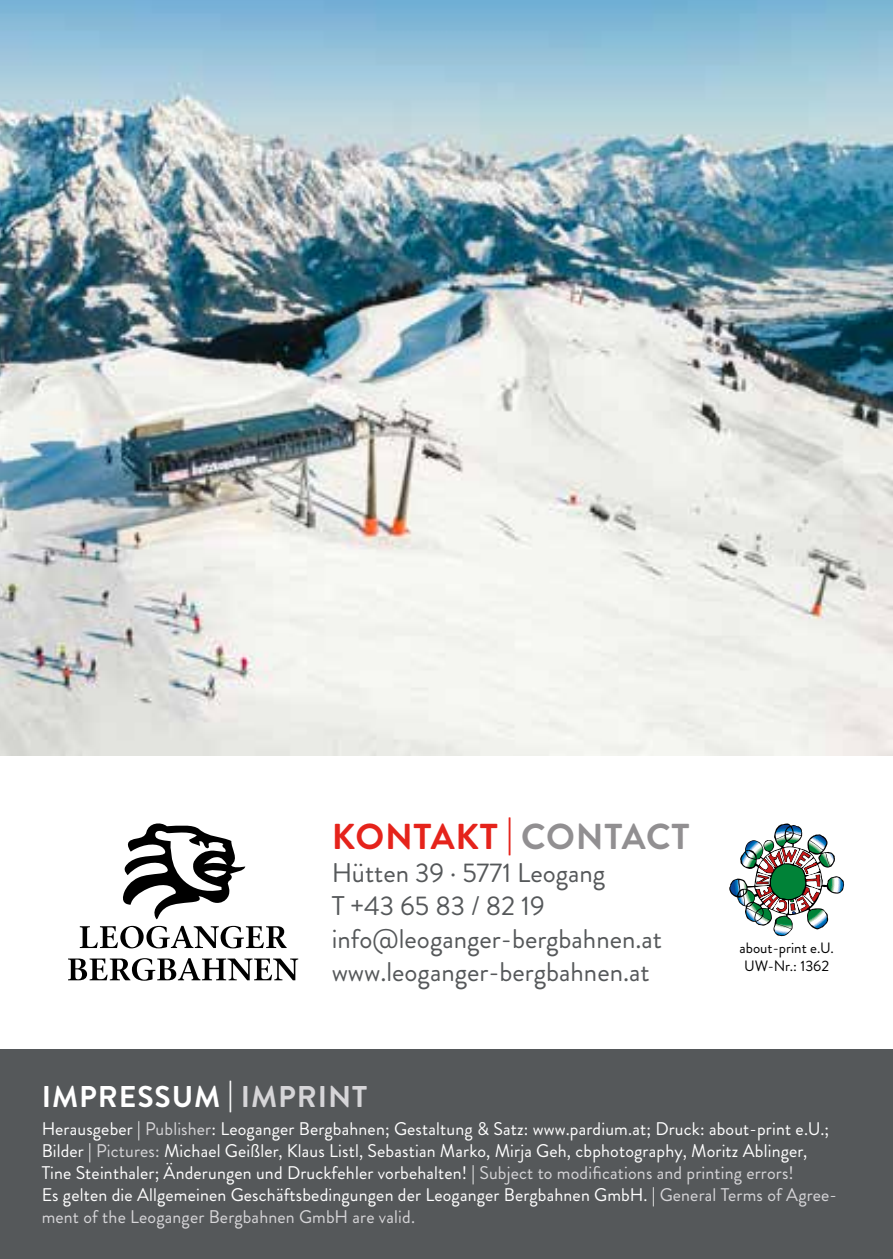
<style>
.page{position:relative;width:893px;height:1259px;background:#fff}
.page>*{position:absolute;margin:0;border:0;box-sizing:border-box;transform-origin:0 0}
.t1{font:700 36px "Brandon Grotesque";letter-spacing:.02em;color:#e5231b}
.t2{font:700 30px "Brandon Grotesque";letter-spacing:.03em;color:#fff}
.t3{font:27px/33px "Brandon Grotesque";color:#55585a}
.t4{font:18.3px/21.9px "Brandon Grotesque";letter-spacing:.01em;color:#fff}
.t5{font:15px/18px "Brandon Grotesque";color:#000;text-align:center}
.s1{color:#918f91}
.s2{color:#d6d5d8}
</style>
<div class="page">
<svg style="left:80px;top:823px;width:207px;height:125px"></svg>
<svg style="left:68px;top:958px;width:230px;height:22px"></svg>
<div style="left:0;top:1049px;width:893px;height:210px;background:#55585a"></div>
<img style="left:0;top:0;width:893px;height:755px">
<svg style="left:729px;top:823px;width:115px;height:113px"></svg>
<h1 class="t1" style="left:332px;top:811px;width:359px">KONTAKT | <span class="s1">CONTACT</span></h1>
<h3 class="t3" style="left:332px;top:856px;width:332px">Hütten 39 · 5771 Leogang<br>T +43 65 83 / 82 19 info@leoganger-bergbahnen.at www.leoganger-bergbahnen.at</h3>
<p class="t5" style="left:739px;top:939px;width:96px">about-print e.U.<br>UW-Nr.: 1362</p>
<h2 class="t2" style="left:42px;top:1075px;width:327px">IMPRESSUM | <span class="s2">IMPRINT</span></h2>
<p class="t4" style="left:42px;top:1118px;width:797px">Herausgeber | <span class="s2">Publisher</span>: Leoganger Bergbahnen; Gestaltung &amp; Satz: www.pardium.at; Druck: about-print e.U.; Bilder | <span class="s2">Pictures:</span> Michael Geißler, Klaus Listl, Sebastian Marko, Mirja Geh, cbphotography, Moritz Ablinger, Tine Steinthaler; Änderungen und Druckfehler vorbehalten! | <span class="s2">Subject to modifications and printing errors!<br></span>Es gelten die Allgemeinen Geschäftsbedingungen der Leoganger Bergbahnen GmbH. | <span class="s2">General Terms of Agree&shy;ment of the Leoganger Bergbahnen GmbH are valid.</span></p>
</div>
